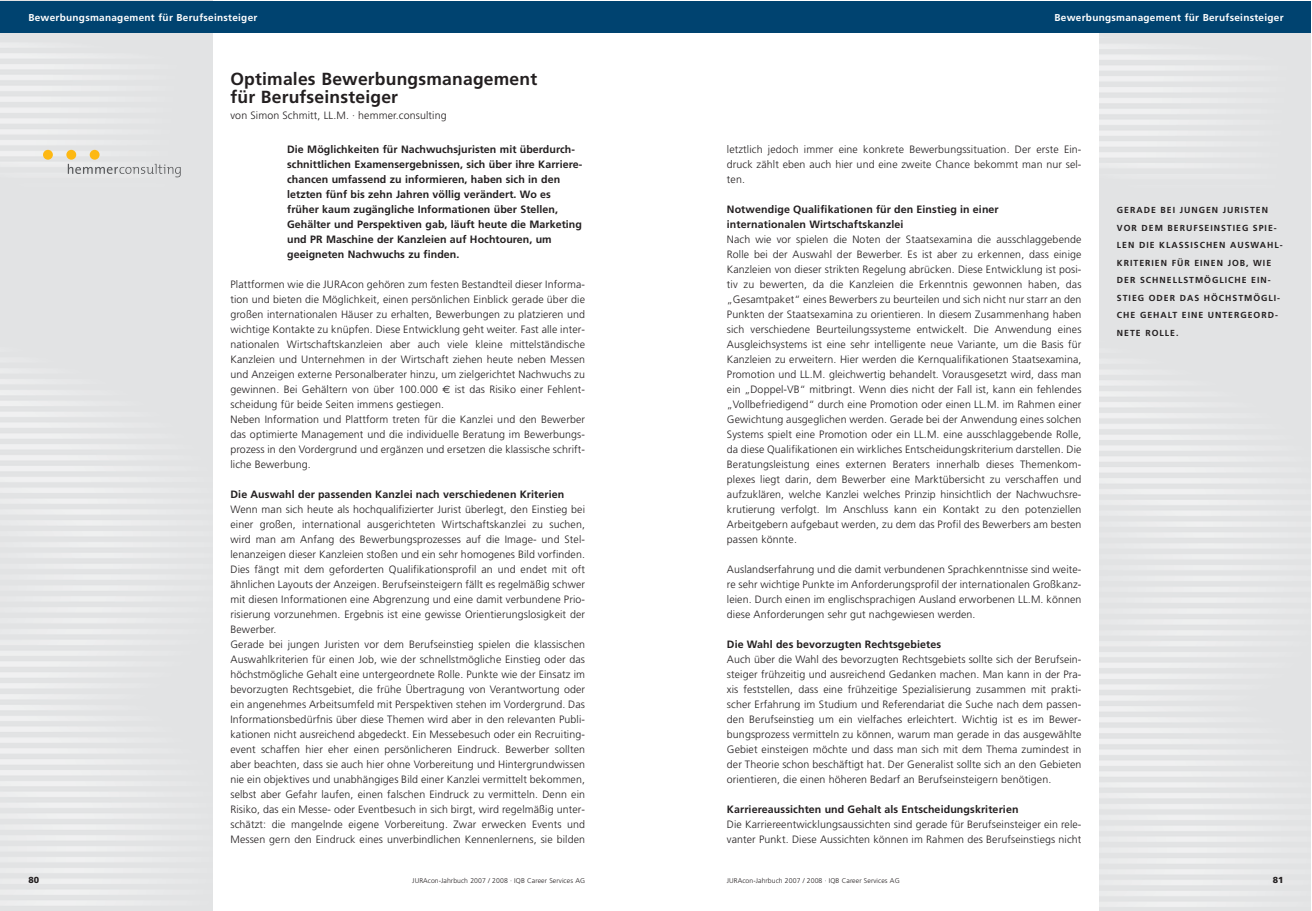
<style>
.page{position:relative;width:1312px;height:911px;background:#fff}
.page>*{position:absolute;margin:0;border:0;box-sizing:border-box;transform-origin:0 0}
.t1{font:700 17.5px/18.8px "Frutiger";letter-spacing:.01em;color:#231f20}
.t2{font:300 10.62px/15px "Frutiger";letter-spacing:.01em;color:#231f20;text-align:justify}
.t3{font:700 10.62px/15px "Frutiger";letter-spacing:.005em;color:#231f20}
.t4{font:700 10px "Frutiger";letter-spacing:.03em;color:#fff}
.t5{font:700 8.75px/17.5px "Frutiger";letter-spacing:.11em;color:#231f20}
.t6{font:900 8.75px "Frutiger";color:#231f20}
.t7{font:300 6.88px "Frutiger";letter-spacing:.01em;color:#231f20}
.s1{font-family:"Euro Sans";font-weight:400}
</style>
<div class="page">
<div style="left:656px;top:1px;width:654px;height:32px;background:#004370"></div>
<img style="left:0;top:33px;width:213px;height:878px">
<div style="left:0;top:1px;width:656px;height:32px;background:#004370"></div>
<svg style="left:68px;top:164px;width:113px;height:13px"></svg>
<div style="left:43px;top:150px;width:10px;height:10px;background:#fdb813;border-radius:50%"></div>
<div style="left:66px;top:150px;width:10px;height:10px;background:#fdb813;border-radius:50%"></div>
<div style="left:90px;top:150px;width:9px;height:10px;background:#fdb813;border-radius:50%"></div>
<p class="t4" style="left:28px;top:13px;width:230px">Bewerbungsmanagement für Berufseinsteiger</p>
<h1 class="t1" style="left:230px;top:71px;width:308px">Optimales Bewerbungsmanagement für Berufseinsteiger</h1>
<p class="t2" style="left:230px;top:109px;width:217px">von Simon Schmitt, LL.M. · hemmer.consulting</p>
<p class="t3" style="left:287px;top:143px;width:296px">Die Möglichkeiten für Nachwuchsjuristen mit überdurch&shy;schnittlichen Examensergebnissen, sich über ihre Karriere&shy;chancen umfassend zu informieren, haben sich in den letzten fünf bis zehn Jahren völlig verändert. Wo es früher kaum zugängliche Informationen über Stellen, Gehälter und Perspektiven gab, läuft heute die Marketing und PR Maschine der Kanzleien auf Hochtouren, um geeigneten Nachwuchs zu finden.</p>
<p class="t2" style="left:230px;top:278px;width:356px;text-align:left">Plattformen wie die JURAcon gehören zum festen Bestandteil dieser Informa&shy;tion und bieten die Möglichkeit, einen persönlichen Einblick gerade über die großen internationalen Häuser zu erhalten, Bewerbungen zu platzieren und wichtige Kontakte zu knüpfen. Diese Entwicklung geht weiter. Fast alle inter&shy;nationalen Wirtschaftskanzleien aber auch viele kleine mittelständische Kanzleien und Unternehmen in der Wirtschaft ziehen heute neben Messen und Anzeigen externe Personalberater hinzu, um zielgerichtet Nachwuchs zu gewinnen. Bei Gehältern von über 100.000 <span class="s1">€</span> ist das Risiko einer Fehlent&shy;scheidung für beide Seiten immens gestiegen.<br>Neben Information und Plattform treten für die Kanzlei und den Bewerber das optimierte Management und die individuelle Beratung im Bewerbungs&shy;prozess in den Vordergrund und ergänzen und ersetzen die klassische schrift&shy;liche Bewerbung.</p>
<p class="t3" style="left:230px;top:488px;width:335px">Die Auswahl der passenden Kanzlei nach verschiedenen Kriterien</p>
<p class="t2" style="left:230px;top:503px;width:356px;text-align:left">Wenn man sich heute als hochqualifizierter Jurist überlegt, den Einstieg bei einer großen, international ausgerichteten Wirtschaftskanzlei zu suchen, wird man am Anfang des Bewerbungsprozesses auf die Image- und Stel&shy;lenanzeigen dieser Kanzleien stoßen und ein sehr homogenes Bild vorfinden.<br>Dies fängt mit dem geforderten Qualifikationsprofil an und endet mit oft ähnlichen Layouts der Anzeigen. Berufseinsteigern fällt es regelmäßig schwer mit diesen Informationen eine Abgrenzung und eine damit verbundene Prio&shy;risierung vorzunehmen. Ergebnis ist eine gewisse Orientierungslosigkeit der Bewerber.<br>Gerade bei jungen Juristen vor dem Berufseinstieg spielen die klassischen Auswahlkriterien für einen Job, wie der schnellstmögliche Einstieg oder das höchstmögliche Gehalt eine untergeordnete Rolle. Punkte wie der Einsatz im bevorzugten Rechtsgebiet, die frühe Übertragung von Verantwortung oder ein angenehmes Arbeitsumfeld mit Perspektiven stehen im Vordergrund. Das Informationsbedürfnis über diese Themen wird aber in den relevanten Publi&shy;kationen nicht ausreichend abgedeckt. Ein Messebesuch oder ein Recruiting&shy;event schaffen hier eher einen persönlicheren Eindruck. Bewerber sollten aber beachten, dass sie auch hier ohne Vorbereitung und Hintergrundwissen nie ein objektives und unabhängiges Bild einer Kanzlei vermittelt bekommen, selbst aber Gefahr laufen, einen falschen Eindruck zu vermitteln. Denn ein Risiko, das ein Messe- oder Eventbesuch in sich birgt, wird regelmäßig unter&shy;schätzt: die mangelnde eigene Vorbereitung. Zwar erwecken Events und Messen gern den Eindruck eines unverbindlichen Kennenlernens, sie bilden</p>
<p class="t4" style="left:1054px;top:13px;width:230px">Bewerbungsmanagement für Berufseinsteiger</p>
<p class="t2" style="left:726px;top:143px;width:356px">letztlich jedoch immer eine konkrete Bewerbungssituation. Der erste Ein&shy;druck zählt eben auch hier und eine zweite Chance bekommt man nur sel&shy;ten.</p>
<p class="t3" style="left:726px;top:203px;width:273px">Notwendige Qualifikationen für den Einstieg in einer internationalen Wirtschaftskanzlei</p>
<p class="t2" style="left:726px;top:233px;width:356px">Nach wie vor spielen die Noten der Staatsexamina die ausschlaggebende Rolle bei der Auswahl der Bewerber. Es ist aber zu erkennen, dass einige Kanzleien von dieser strikten Regelung abrücken. Diese Entwicklung ist posi&shy;tiv zu bewerten, da die Kanzleien die Erkenntnis gewonnen haben, das „Gesamtpaket“ eines Bewerbers zu beurteilen und sich nicht nur starr an den Punkten der Staatsexamina zu orientieren. In diesem Zusammenhang haben sich verschiedene Beurteilungssysteme entwickelt. Die Anwendung eines Ausgleichsystems ist eine sehr intelligente neue Variante, um die Basis für Kanzleien zu erweitern. Hier werden die Kernqualifikationen Staatsexamina, Promotion und LL.M. gleichwertig behandelt. Vorausgesetzt wird, dass man ein „Doppel-VB“ mitbringt. Wenn dies nicht der Fall ist, kann ein fehlendes „Vollbefriedigend“ durch eine Promotion oder einen LL.M. im Rahmen einer Gewichtung ausgeglichen werden. Gerade bei der Anwendung eines solchen Systems spielt eine Promotion oder ein LL.M. eine ausschlaggebende Rolle, da diese Qualifikationen ein wirkliches Entscheidungskriterium darstellen. Die Beratungsleistung eines externen Beraters innerhalb dieses Themenkom&shy;plexes liegt darin, dem Bewerber eine Marktübersicht zu verschaffen und aufzuklären, welche Kanzlei welches Prinzip hinsichtlich der Nachwuchsre&shy;krutierung verfolgt. Im Anschluss kann ein Kontakt zu den potenziellen Arbeitgebern aufgebaut werden, zu dem das Profil des Bewerbers am besten passen könnte.</p>
<p class="t2" style="left:726px;top:563px;width:356px">Auslandserfahrung und die damit verbundenen Sprachkenntnisse sind weite&shy;re sehr wichtige Punkte im Anforderungsprofil der internationalen Großkanz&shy;leien. Durch einen im englischsprachigen Ausland erworbenen LL.M. können diese Anforderungen sehr gut nachgewiesen werden.</p>
<p class="t3" style="left:726px;top:638px;width:216px">Die Wahl des bevorzugten Rechtsgebietes</p>
<p class="t2" style="left:726px;top:653px;width:356px">Auch über die Wahl des bevorzugten Rechtsgebiets sollte sich der Berufsein&shy;steiger frühzeitig und ausreichend Gedanken machen. Man kann in der Pra&shy;xis feststellen, dass eine frühzeitige Spezialisierung zusammen mit prakti&shy;scher Erfahrung im Studium und Referendariat die Suche nach dem passen&shy;den Berufseinstieg um ein vielfaches erleichtert. Wichtig ist es im Bewer&shy;bungsprozess vermitteln zu können, warum man gerade in das ausgewählte Gebiet einsteigen möchte und dass man sich mit dem Thema zumindest in der Theorie schon beschäftigt hat. Der Generalist sollte sich an den Gebieten orientieren, die einen höheren Bedarf an Berufseinsteigern benötigen.</p>
<p class="t3" style="left:726px;top:803px;width:293px">Karriereaussichten und Gehalt als Entscheidungskriterien</p>
<p class="t2" style="left:726px;top:818px;width:356px">Die Karriereentwicklungsaussichten sind gerade für Berufseinsteiger ein rele&shy;vanter Punkt. Diese Aussichten können im Rahmen des Berufseinstiegs nicht</p>
<p class="t5" style="left:1116px;top:202px;width:167px">GERADE BEI JUNGEN JURISTEN<br>VOR DEM BERUFSEINSTIEG SPIE-<br>LEN DIE KLASSISCHEN AUSWAHL-<br>KRITERIEN FÜR EINEN JOB, WIE<br>DER SCHNELLSTMÖGLICHE EIN-<br>STIEG ODER DAS HÖCHSTMÖGLI-<br>CHE GEHALT EINE UNTERGEORD-<br>NETE ROLLE.</p>
<p class="t6" style="left:28px;top:876px;width:12px">80</p>
<p class="t7" style="left:726px;top:878px;width:174px">JURAcon-Jahrbuch 2007 / 2008 · IQB Career Services AG</p>
<p class="t7" style="left:412px;top:878px;width:174px">JURAcon-Jahrbuch 2007 / 2008 · IQB Career Services AG</p>
<p class="t6" style="left:1272px;top:876px;width:12px">81</p>
</div>
